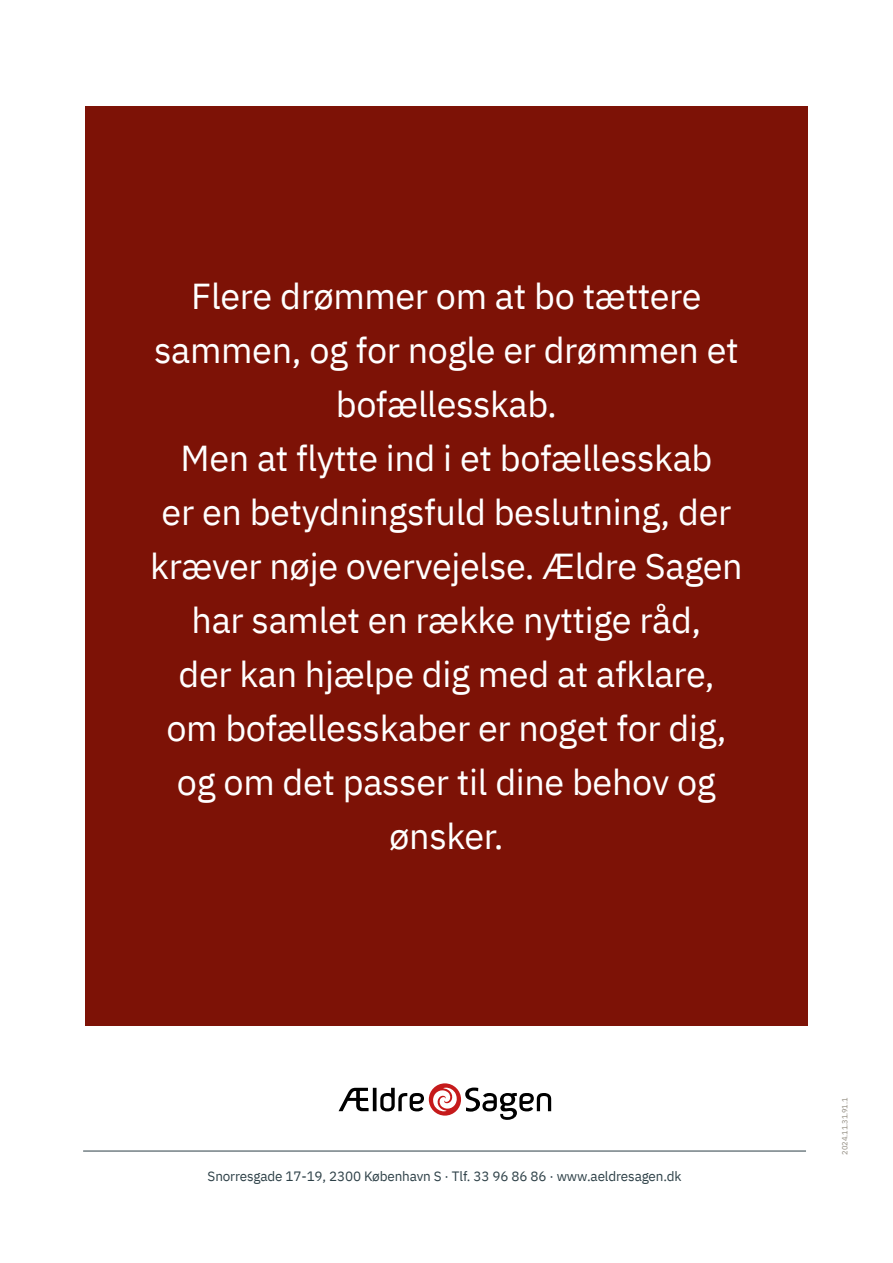
<style>
.page{position:relative;width:893px;height:1263px;background:#fff}
.page>*{position:absolute;margin:0;border:0;box-sizing:border-box;transform-origin:0 0}
.t1{font:36px/54px "IBM Plex Sans";letter-spacing:-.01em;color:#fff;text-align:center}
.t2{font:13.5px "IBM Plex Sans";letter-spacing:-.01em;color:#2d4047}
.t3{font:7.5px "IBM Plex Sans";letter-spacing:-.01em;color:#918b80}
</style>
<div class="page">
<hr style="left:83px;top:1151px;width:723px;height:1px;background:#2d4047">
<svg style="left:429px;top:1083px;width:32px;height:32px"></svg>
<svg style="left:339px;top:1087px;width:212px;height:33px"></svg>
<div style="left:85px;top:106px;width:723px;height:920px;background:#7d1206"></div>
<p class="t1" style="left:150px;top:266px;width:594px">Flere drømmer om at bo tættere sammen, og for nogle er drømmen et bofællesskab.<br>Men at flytte ind i et bofællesskab<br>er en betydningsfuld beslutning, der kræver nøje overvejelse. Ældre Sagen har samlet en række nyttige råd,<br>der kan hjælpe dig med at afklare, om bofællesskaber er noget for dig, og om det passer til dine behov og ønsker.</p>
<p class="t2" style="left:208px;top:1166px;width:475px">Snorresgade 17-19, 2300 København S · Tlf. 33 96 86 86 · www.aeldresagen.dk</p>
<p class="t3" style="left:839px;top:1154px;width:58px;rotate:-90deg">2024.11.31.91.1</p>
</div>
